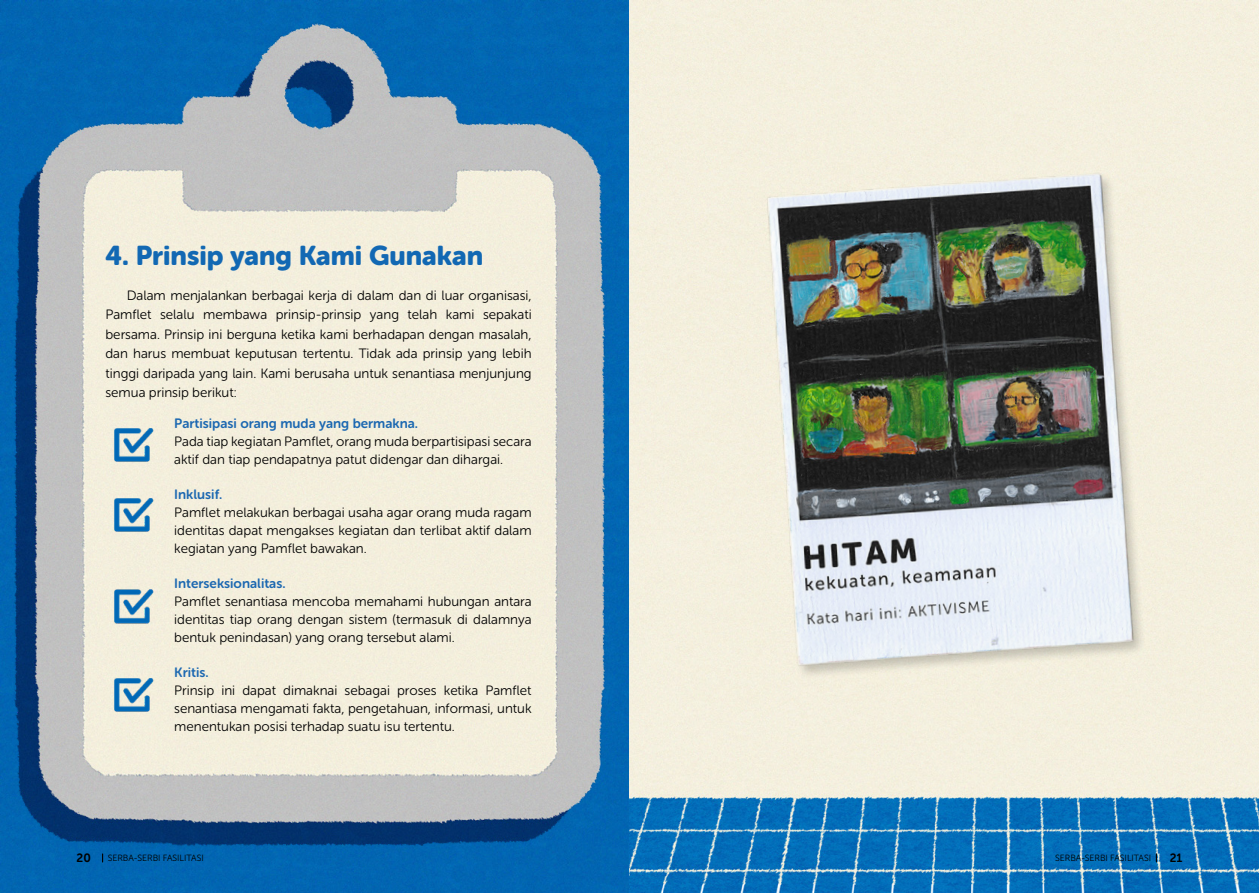
<style>
.page{position:relative;width:1259px;height:893px;background:#fff}
.page>*{position:absolute;margin:0;border:0;box-sizing:border-box;transform-origin:0 0}
.t1{font:27px "Museo Sans Rounded 900";color:#1268b3}
.t2{font:13.5px/18px "Museo Sans Rounded 300";color:#000;text-align:justify}
.t3{font:13.5px "Museo Sans Rounded 700";color:#1c68b1}
.t4{font:12px "Museo Sans Rounded 700";color:#000}
.t5{font:9px "Museo Sans Rounded 300";color:#000}
</style>
<div class="page">
<img style="left:0;top:0;width:1259px;height:893px">
<img style="left:0;top:11px;width:629px;height:882px">
<svg style="left:1155px;top:854px;width:2px;height:8px"></svg>
<img style="left:105px;top:418px;width:57px;height:53px">
<img style="left:105px;top:488px;width:57px;height:53px">
<img style="left:105px;top:579px;width:57px;height:54px">
<img style="left:105px;top:668px;width:57px;height:53px">
<img style="left:755px;top:168px;width:400px;height:526px">
<h1 class="t1" style="left:105px;top:240px;width:379px">4. Prinsip yang Kami Gunakan</h1>
<p class="t2" style="left:105px;top:286px;width:428px;line-height:19.5px;text-indent:21px">Dalam menjalankan berbagai kerja di dalam dan di luar organisasi, Pamflet selalu membawa prinsip-prinsip yang telah kami sepakati bersama. Prinsip ini berguna ketika kami berhadapan dengan masalah, dan harus membuat keputusan tertentu. Tidak ada prinsip yang lebih tinggi daripada yang lain. Kami berusaha untuk senantiasa menjunjung semua prinsip berikut:</p>
<p class="t3" style="left:174px;top:416px;width:245px">Partisipasi orang muda yang bermakna.</p>
<p class="t2" style="left:174px;top:433px;width:359px">Pada tiap kegiatan Pamflet, orang muda berpartisipasi secara aktif dan tiap pendapatnya patut didengar dan dihargai.</p>
<p class="t3" style="left:174px;top:487px;width:50px">Inklusif.</p>
<p class="t2" style="left:174px;top:504px;width:359px">Pamflet melakukan berbagai usaha agar orang muda ragam identitas dapat mengakses kegiatan dan terlibat aktif dalam kegiatan yang Pamflet bawakan.</p>
<p class="t3" style="left:174px;top:576px;width:113px">Interseksionalitas.</p>
<p class="t2" style="left:174px;top:593px;width:359px">Pamflet senantiasa mencoba memahami hubungan antara identitas tiap orang dengan sistem (termasuk di dalamnya bentuk penindasan) yang orang tersebut alami.</p>
<p class="t3" style="left:174px;top:665px;width:36px">Kritis.</p>
<p class="t2" style="left:174px;top:682px;width:359px">Prinsip ini dapat dimaknai sebagai proses ketika Pamflet senantiasa mengamati fakta, pengetahuan, informasi, untuk menentukan posisi terhadap suatu isu tertentu.</p>
<p class="t4" style="left:77px;top:852px;width:16px">20</p>
<p class="t5" style="left:108px;top:853px;width:97px">SERBA-SERBI FASILITASI</p>
<p class="t5" style="left:1055px;top:853px;width:97px">SERBA-SERBI FASILITASI</p>
<p class="t4" style="left:1169px;top:851px;width:14px">21</p>
</div>
